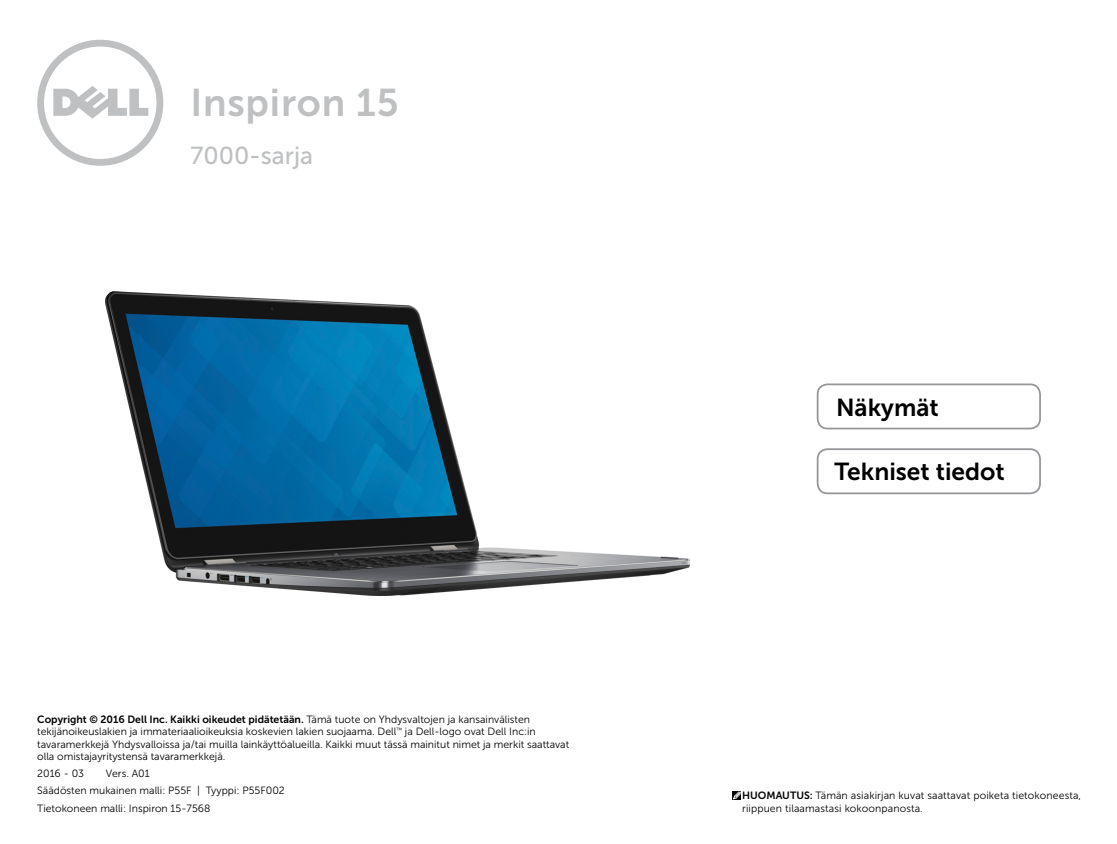
<style>
.page{position:relative;width:1117px;height:844px;background:#fff}
.page>*{position:absolute;margin:0;border:0;box-sizing:border-box;transform-origin:0 0}
.Brand{font:38.5px "Museo Sans For Dell 700";letter-spacing:.02em;color:#bec0c2}
.Cover_Title{font:24.5px "Museo Sans For Dell 700";color:#000}
.Model{font:24.5px "Museo Sans For Dell 500";color:#bec0c2}
.Legal_1{font:10.5px/12.2px "Museo Sans For Dell 300";color:#000}
.Note_Legal{font:10.5px/12.2px "Museo Sans For Dell 300";letter-spacing:.01em;color:#000}
.s1{font-family:"Museo Sans For Dell 700"}
</style>
<div class="page">
<div style="left:816px;top:383px;width:224px;height:46px;border:2px solid #939598;border-radius:10px"></div>
<div style="left:816px;top:448px;width:224px;height:46px;border:2px solid #939598;border-radius:10px"></div>
<img style="left:105px;top:291px;width:585px;height:305px">
<svg style="left:37px;top:40px;width:126px;height:126px"></svg>
<div style="left:732px;top:791px;width:8px;height:9px;background:#000"></div>
<svg style="left:733px;top:791px;width:7px;height:8px"></svg>
<p class="Brand" style="left:190px;top:81px;width:210px">Inspiron 15</p>
<p class="Model" style="left:190px;top:142px;width:124px">7000-sarja</p>
<p class="Legal_1" style="left:37px;top:713px;width:533px"><span class="s1">Copyright © 2016 Dell Inc. Kaikki oikeudet pidätetään.</span> Tämä tuote on Yhdysvaltojen ja kansainvälisten tekijänoikeuslakien ja immateriaalioikeuksia koskevien lakien suojaama. Dell<sup>™</sup> ja Dell-logo ovat Dell Inc:in tavaramerkkejä Yhdysvalloissa ja/tai muilla lainkäyttöalueilla. Kaikki muut tässä mainitut nimet ja merkit saattavat olla omistajayritystensä tavaramerkkejä.</p>
<p class="Legal_1" style="left:37px;top:767px;width:48px">2016 ‑ 03</p>
<p class="Legal_1" style="left:106px;top:767px;width:45px">Vers. A01</p>
<p class="Legal_1" style="left:37px;top:784px;width:249px">Säädösten mukainen malli: P55F | Tyyppi: P55F002</p>
<p class="Legal_1" style="left:37px;top:801px;width:175px">Tietokoneen malli: Inspiron 15-7568</p>
<p class="Cover_Title" style="left:835px;top:393px;width:104px">Näkymät</p>
<p class="Cover_Title" style="left:834px;top:458px;width:172px">Tekniset tiedot</p>
<p class="Note_Legal" style="left:742px;top:789px;width:340px"><span class="s1">HUOMAUTUS:</span> Tämän asiakirjan kuvat saattavat poiketa tietokoneesta, riippuen tilaamastasi kokoonpanosta.</p>
</div>
